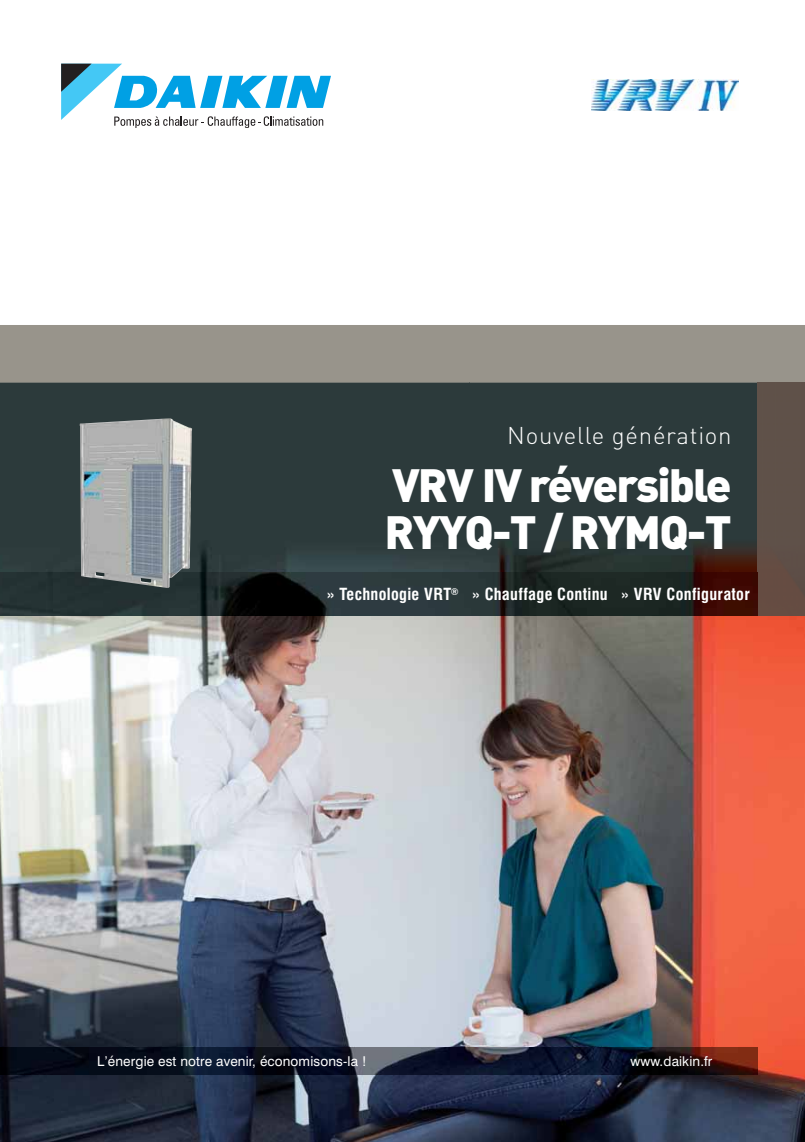
<style>
.page{position:relative;width:805px;height:1142px;background:#fff}
.page>*{position:absolute;margin:0;border:0;box-sizing:border-box;transform-origin:0 0}
.t1{font:46px/47.4px "DIN Black Alternate";letter-spacing:-.04em;color:#fff}
.t2{font:300 24px "DIN";letter-spacing:.03em;color:#fff}
.t3{font:700 condensed 16.25px "Swiss 721 BT";letter-spacing:.02em;color:#fff}
.t4{font:13.5px "Swiss 721 BT";letter-spacing:.01em;color:#fff}
</style>
<div class="page">
<img style="left:0;top:325px;width:805px;height:816px">
<svg style="left:61px;top:64px;width:270px;height:63px"></svg>
<div style="left:0;top:382px;width:469px;height:190px;background:#2c3a3b"></div>
<img style="left:469px;top:382px;width:288px;height:190px">
<img style="left:0;top:1047px;width:757px;height:27px">
<div style="left:757px;top:382px;width:48px;height:233px;background:#5f5149"></div>
<img style="left:0;top:572px;width:757px;height:43px">
<img style="left:80px;top:418px;width:112px;height:170px">
<img style="left:591px;top:80px;width:147px;height:30px">
<h2 class="t2" style="left:507px;top:427px;width:226px">Nouvelle génération</h2>
<h1 class="t1" style="left:385px;top:459px;width:348px">VRV IV réversible<br>RYYQ-T / RYMQ-T</h1>
<p class="t3" style="left:327px;top:588px;width:424px">» Technologie VRT<sup>®</sup> » Chauffage Continu » VRV Configurator</p>
<p class="t4" style="left:97px;top:1056px;width:271px">L’énergie est notre avenir, économisons-la !</p>
<p class="t4" style="left:630px;top:1056px;width:83px">www.daikin.fr</p>
</div>
